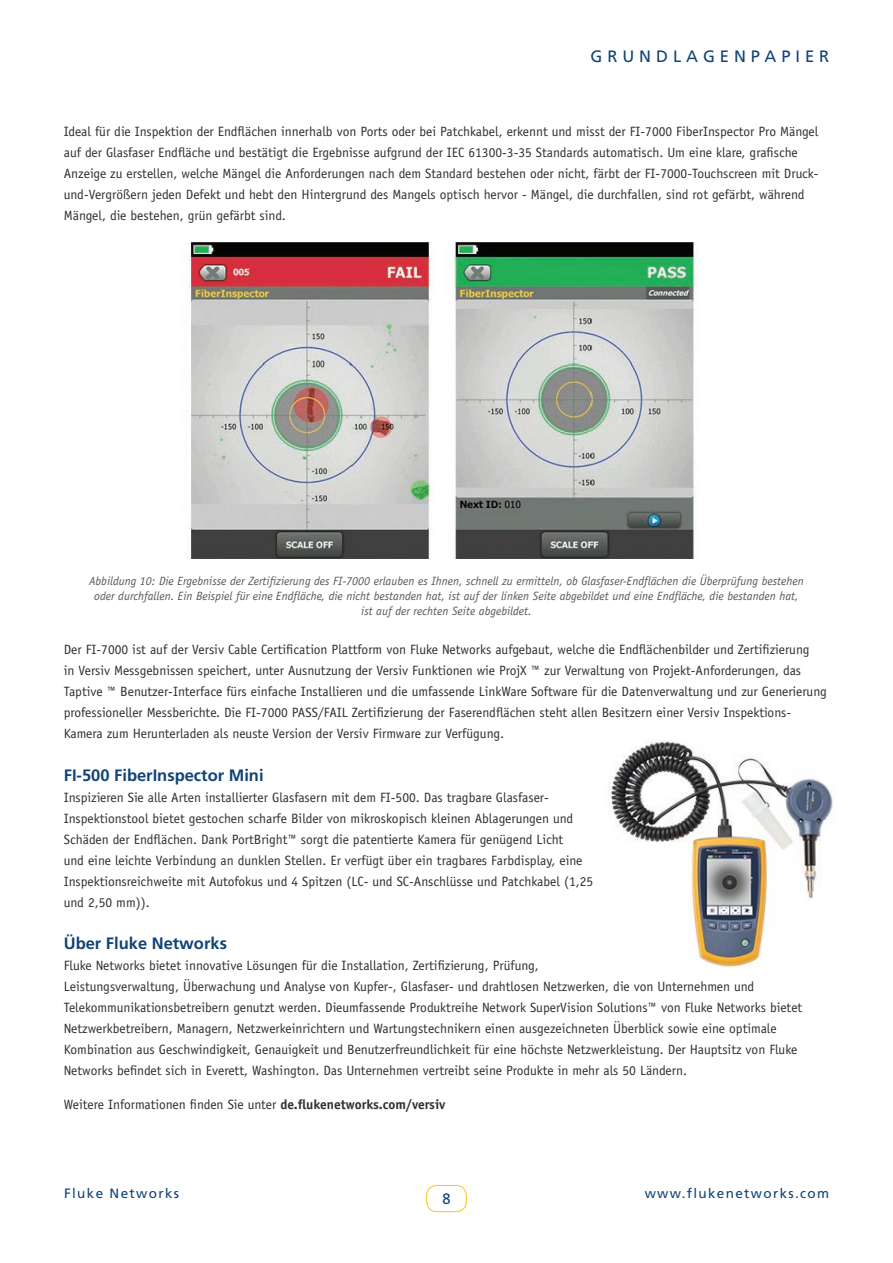
<style>
.page{position:relative;width:893px;height:1263px;background:#fff}
.page>*{position:absolute;margin:0;border:0;box-sizing:border-box;transform-origin:0 0}
.t1{font:700 16.5px "Frutiger";color:#104376}
.t2{font:16.5px "Frutiger";letter-spacing:.3em;color:#104376}
.t3{font:15px "Frutiger";color:#104376}
.t4{font:13.5px/21px "Officina Sans";color:#312f30}
.t5{font:13.5px "Frutiger";letter-spacing:.1em;color:#104376}
.t6{font:italic 12px/15px "Officina Sans";color:#57585a;text-align:center}
.s1{font-weight:700}
</style>
<div class="page">
<div style="left:426px;top:1185px;width:41px;height:27px;border:1px solid #fec210;border-radius:10px"></div>
<img style="left:188px;top:242px;width:510px;height:317px">
<img style="left:607px;top:740px;width:226px;height:228px">
<p class="t2" style="left:590px;top:47px;width:240px">GRUNDLAGENPAPIER</p>
<p class="t4" style="left:64px;top:121px;width:756px">Ideal für die Inspektion der Endflächen innerhalb von Ports oder bei Patchkabel, erkennt und misst der FI-7000 FiberInspector Pro Mängel auf der Glasfaser Endfläche und bestätigt die Ergebnisse aufgrund der IEC 61300-3-35 Standards automatisch. Um eine klare, grafische Anzeige zu erstellen, welche Mängel die Anforderungen nach dem Standard bestehen oder nicht, färbt der FI-7000-Touchscreen mit Druck&shy;und-Vergrößern jeden Defekt und hebt den Hintergrund des Mangels optisch hervor - Mängel, die durchfallen, sind rot gefärbt, während Mängel, die bestehen, grün gefärbt sind.</p>
<p class="t6" style="left:89px;top:573px;width:716px">Abbildung 10: Die Ergebnisse der Zertifizierung des FI-7000 erlauben es Ihnen, schnell zu ermitteln, ob Glasfaser-Endflächen die Überprüfung bestehen oder durchfallen. Ein Beispiel für eine Endfläche, die nicht bestanden hat, ist auf der linken Seite abgebildet und eine Endfläche, die bestanden hat, ist auf der rechten Seite abgebildet.</p>
<p class="t4" style="left:64px;top:639px;width:765px">Der FI-7000 ist auf der Versiv Cable Certification Plattform von Fluke Networks aufgebaut, welche die Endflächenbilder und Zertifizierung<br>in Versiv Messgebnissen speichert, unter Ausnutzung der Versiv Funktionen wie ProjX ™ zur Verwaltung von Projekt-Anforderungen, das Taptive ™ Benutzer-Interface fürs einfache Installieren und die umfassende LinkWare Software für die Datenverwaltung und zur Generierung professioneller Messberichte. Die FI-7000 PASS/FAIL Zertifizierung der Faserendflächen steht allen Besitzern einer Versiv Inspektions-Kamera zum Herunterladen als neuste Version der Versiv Firmware zur Verfügung.</p>
<p class="t1" style="left:64px;top:765px;width:201px">FI-500 FiberInspector Mini</p>
<p class="t4" style="left:64px;top:786px;width:531px">Inspizieren Sie alle Arten installierter Glasfasern mit dem FI-500. Das tragbare Glasfaser-Inspektionstool bietet gestochen scharfe Bilder von mikroskopisch kleinen Ablagerungen und Schäden der Endflächen. Dank PortBright™ sorgt die patentierte Kamera für genügend Licht<br>und eine leichte Verbindung an dunklen Stellen. Er verfügt über ein tragbares Farbdisplay, eine Inspektionsreichweite mit Autofokus und 4 Spitzen (LC- und SC-Anschlüsse und Patchkabel (1,25 und 2,50 mm)).</p>
<p class="t1" style="left:64px;top:934px;width:165px">Über Fluke Networks</p>
<p class="t4" style="left:64px;top:955px;width:740px">Fluke Networks bietet innovative Lösungen für die Installation, Zertifizierung, Prüfung,<br>Leistungsverwaltung, Überwachung und Analyse von Kupfer-, Glasfaser- und drahtlosen Netzwerken, die von Unternehmen und Telekommunikationsbetreibern genutzt werden. Dieumfassende Produktreihe Network SuperVision Solutions™ von Fluke Networks bietet Netzwerkbetreibern, Managern, Netzwerkeinrichtern und Wartungstechnikern einen ausgezeichneten Überblick sowie eine optimale Kombination aus Geschwindigkeit, Genauigkeit und Benutzerfreundlichkeit für eine höchste Netzwerkleistung. Der Hauptsitz von Fluke Networks befindet sich in Everett, Washington. Das Unternehmen vertreibt seine Produkte in mehr als 50 Ländern.</p>
<p class="t4" style="left:64px;top:1094px;width:383px">Weitere Informationen finden Sie unter <span class="s1">de.flukenetworks.com/versiv</span></p>
<p class="t5" style="left:64px;top:1186px;width:117px">Fluke Networks</p>
<p class="t5" style="left:645px;top:1186px;width:186px">www.flukenetworks.com</p>
<p class="t3" style="left:442px;top:1190px;width:10px">8</p>
</div>
